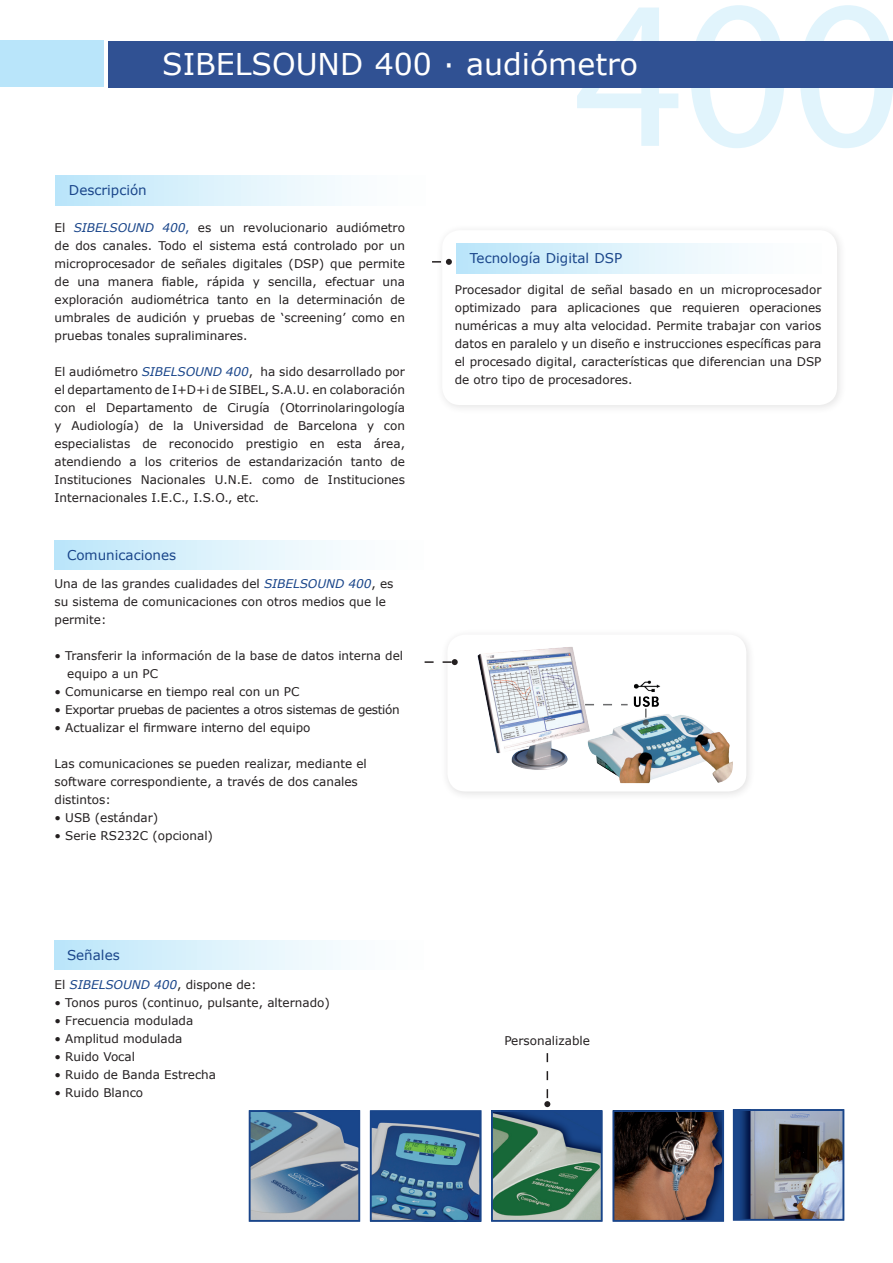
<style>
.page{position:relative;width:893px;height:1263px;background:#fff}
.page>*{position:absolute;margin:0;border:0;box-sizing:border-box;transform-origin:0 0}
.t1{font:30px "Verdana";color:#fff}
.t2{font:13.5px "Verdana";color:#19458a}
.t3{font:12px/18px "Verdana";color:#231f20}
.t4{font:12px "Verdana";letter-spacing:-.03em;color:#231f20}
.s1{font-style:italic;color:#19458a}
.s2{color:#19458a}
</style>
<div class="page">
<div style="left:0;top:41px;width:103px;height:46px;background:#b9e5fa"></div>
<div style="left:435px;top:223px;width:412px;height:192px;background:#fafafa"></div>
<div style="left:442px;top:230px;width:395px;height:175px;background:#fff;border-radius:18px"></div>
<svg style="left:432px;top:259px;width:20px;height:6px"></svg>
<img style="left:736px;top:1112px;width:105px;height:105px">
<div style="left:733px;top:1109px;width:111px;height:111px;border:2px solid #19458a"></div>
<img style="left:616px;top:1113px;width:105px;height:105px">
<div style="left:613px;top:1110px;width:111px;height:111px;border:2px solid #19458a"></div>
<img style="left:252px;top:1113px;width:105px;height:105px">
<div style="left:249px;top:1110px;width:111px;height:111px;border:2px solid #19458a"></div>
<img style="left:494px;top:1113px;width:105px;height:105px">
<div style="left:491px;top:1110px;width:111px;height:111px;border:2px solid #19458a"></div>
<img style="left:373px;top:1113px;width:105px;height:105px">
<div style="left:370px;top:1110px;width:111px;height:111px;border:2px solid #19458a"></div>
<div style="left:440px;top:628px;width:315px;height:174px;background:#f9f9f9"></div>
<div style="left:447px;top:635px;width:299px;height:156px;background:#fff;border-radius:18px"></div>
<img style="left:477px;top:647px;width:256px;height:136px">
<svg style="left:425px;top:659px;width:33px;height:6px"></svg>
<svg style="left:544px;top:1053px;width:6px;height:54px"></svg>
<svg style="left:577px;top:5px;width:316px;height:143px"></svg>
<div style="left:109px;top:41px;width:784px;height:47px;background:#305193"></div>
<div style="left:56px;top:176px;width:382px;height:29px;background:linear-gradient(to right,#bee7fa,#fff)"></div>
<div style="left:54px;top:540px;width:382px;height:30px;background:linear-gradient(to right,#bee7fa,#fff)"></div>
<div style="left:54px;top:940px;width:382px;height:30px;background:linear-gradient(to right,#bee7fa,#fff)"></div>
<div style="left:457px;top:243px;width:376px;height:30px;background:linear-gradient(to right,#bee7fa,#fff)"></div>
<h1 class="t1" style="left:162px;top:43px;width:477px">SIBELSOUND 400 · audiómetro</h1>
<p class="t2" style="left:69px;top:181px;width:79px">Descripción</p>
<p class="t3" style="left:55px;top:218px;width:352px;text-align:justify">El <span class="s1">SIBELSOUND 400</span><span class="s2">,</span> es un revolucionario audiómetro de dos canales. Todo el sistema está controlado por un microprocesador de señales digitales (DSP) que permite de una manera fiable, rápida y sencilla, efectuar una exploración audiométrica tanto en la determinación de umbrales de audición y pruebas de ‘screening’ como en pruebas tonales supraliminares.</p>
<p class="t3" style="left:55px;top:362px;width:352px;text-align:justify">El audiómetro <span class="s1">SIBELSOUND 400</span>, ha sido desarrollado por el departamento de I+D+i de SIBEL, S.A.U. en colaboración con el Departamento de Cirugía (Otorrinolaringología y Audiología) de la Universidad de Barcelona y con especialistas de reconocido prestigio en esta área, atendiendo a los criterios de estandarización tanto de Instituciones Nacionales U.N.E. como de Instituciones Internacionales I.E.C., I.S.O., etc.</p>
<p class="t2" style="left:67px;top:546px;width:111px">Comunicaciones</p>
<p class="t3" style="left:55px;top:575px;width:340px">Una de las grandes cualidades del <span class="s1">SIBELSOUND 400</span>, es su sistema de comunicaciones con otros medios que le permite:</p>
<p class="t3" style="left:67px;top:647px;width:337px;text-indent:-13px">• Transferir la información de la base de datos interna del equipo a un PC</p>
<p class="t3" style="left:55px;top:683px;width:246px">• Comunicarse en tiempo real con un PC</p>
<p class="t4" style="left:55px;top:701px;width:347px">• Exportar pruebas de pacientes a otros sistemas de gestión</p>
<p class="t3" style="left:55px;top:719px;width:257px">• Actualizar el firmware interno del equipo</p>
<p class="t3" style="left:55px;top:755px;width:314px">Las comunicaciones se pueden realizar, mediante el software correspondiente, a través de dos canales distintos:</p>
<p class="t3" style="left:55px;top:809px;width:105px">• USB (estándar)</p>
<p class="t3" style="left:55px;top:827px;width:160px">• Serie RS232C (opcional)</p>
<p class="t2" style="left:67px;top:946px;width:54px">Señales</p>
<p class="t3" style="left:55px;top:976px;width:203px">El <span class="s1">SIBELSOUND 400</span>, dispone de:</p>
<p class="t3" style="left:55px;top:994px;width:277px">• Tonos puros (continuo, pulsante, alternado)</p>
<p class="t3" style="left:55px;top:1012px;width:140px">• Frecuencia modulada</p>
<p class="t3" style="left:55px;top:1030px;width:129px">• Amplitud modulada</p>
<p class="t3" style="left:55px;top:1048px;width:82px">• Ruido Vocal</p>
<p class="t3" style="left:55px;top:1066px;width:163px">• Ruido de Banda Estrecha</p>
<p class="t3" style="left:55px;top:1084px;width:90px">• Ruido Blanco</p>
<p class="t2" style="left:470px;top:249px;width:154px">Tecnología Digital DSP</p>
<p class="t3" style="left:455px;top:281px;width:368px;text-align:justify">Procesador digital de señal basado en un microprocesador optimizado para aplicaciones que requieren operaciones numéricas a muy alta velocidad. Permite trabajar con varios datos en paralelo y un diseño e instrucciones específicas para el procesado digital, características que diferencian una DSP de otro tipo de procesadores.</p>
<p class="t3" style="left:504px;top:1032px;width:87px">Personalizable</p>
</div>
